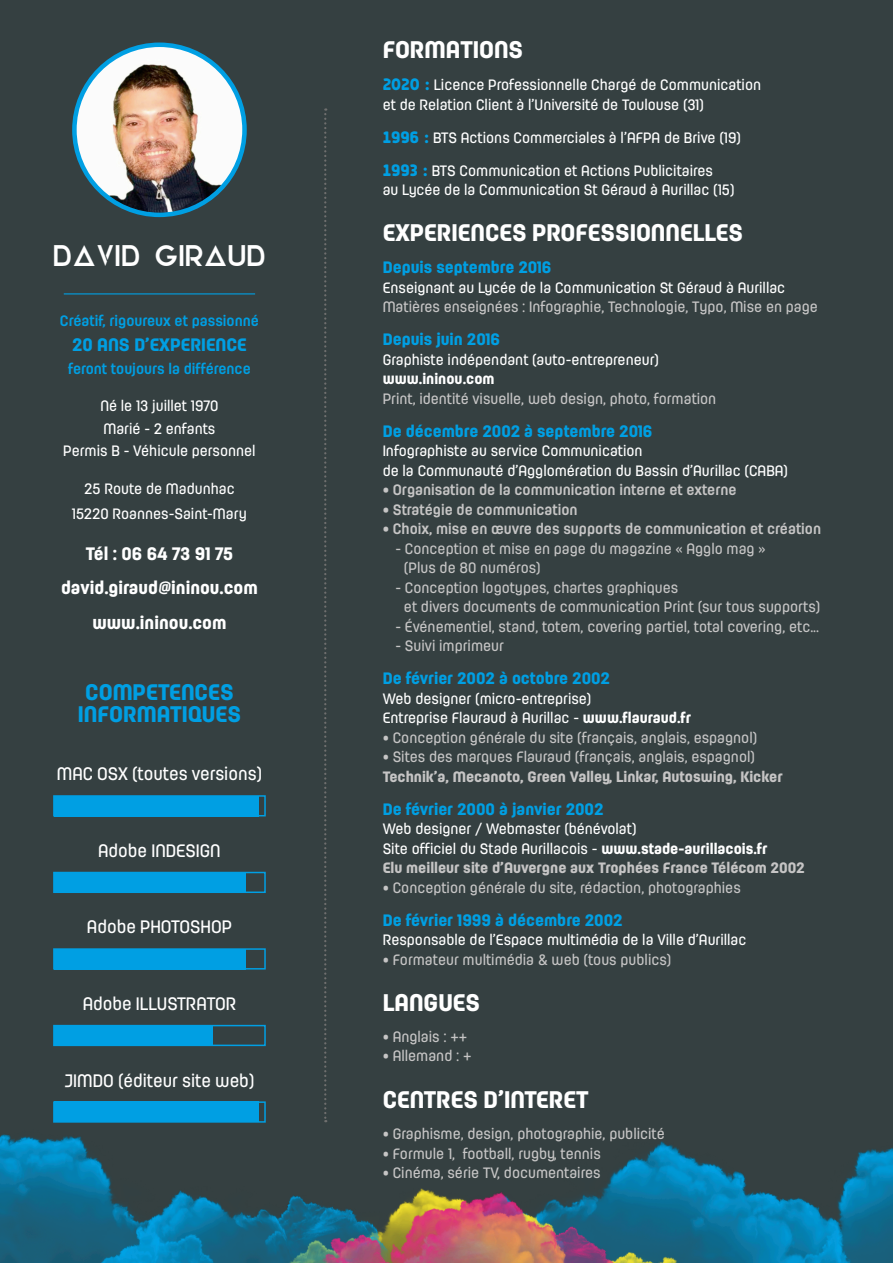
<style>
.page{position:relative;width:893px;height:1263px;background:#354041}
.page>*{position:absolute;margin:0;border:0;box-sizing:border-box;transform-origin:0 0}
.t1{font:28.5px "Elianto";color:#fff}
.t2{font:900 24px "Moderna Condensed";color:#fff}
.t3{font:900 22.5px/22.5px "Moderna Condensed";color:#009fe3;text-align:center}
.t4{font:500 18px "Moderna Condensed";color:#fff}
.t5{font:900 18px/34.5px "Moderna Condensed";color:#fff;text-align:center}
.t6{font:900 18px "Moderna Condensed";color:#009fe3}
.t7{font:900 16.5px "Moderna Condensed";color:#009fe3}
.t8{font:500 15px/19.5px "Moderna Condensed";color:#fff}
.t9{font:500 15px/19.5px "Moderna Condensed";color:#c6c5c5}
.t10{font:700 15px "Moderna Condensed";color:#c6c5c5}
.t11{font:900 15px "Moderna Condensed";color:#c6c5c5}
.t12{font:700 15px "Moderna Condensed";color:#009fe3}
.t13{font:900 15px "Moderna Condensed";color:#fff}
.s1{font-family:"Karlsen Round";font-weight:800;font-size:16.5px;color:#009fe3}
.s2{font-weight:900}
.s3{font-weight:900;color:#c6c5c5}
</style>
<div class="page">
<svg style="left:324px;top:108px;width:2px;height:1014px;background:#495051"></svg>
<img style="left:74px;top:45px;width:170px;height:170px;border-radius:85px">
<div style="left:72px;top:43px;width:175px;height:174px;border:4px solid #009fe3;border-radius:50%"></div>
<div style="left:53px;top:1101px;width:213px;height:22px;border:2px solid #009fe3"></div>
<div style="left:55px;top:1101px;width:204px;height:20px;background:#009fe3"></div>
<div style="left:53px;top:1025px;width:213px;height:21px;border:2px solid #009fe3"></div>
<div style="left:55px;top:1025px;width:158px;height:21px;background:#009fe3"></div>
<div style="left:53px;top:948px;width:213px;height:21px;border:2px solid #009fe3"></div>
<div style="left:55px;top:949px;width:191px;height:20px;background:#009fe3"></div>
<div style="left:53px;top:872px;width:213px;height:21px;border:2px solid #009fe3"></div>
<div style="left:55px;top:872px;width:191px;height:21px;background:#009fe3"></div>
<div style="left:53px;top:795px;width:213px;height:21px;border:2px solid #009fe3"></div>
<div style="left:55px;top:796px;width:204px;height:20px;background:#009fe3"></div>
<hr style="left:64px;top:293px;width:191px;height:1px;background:#009fe3">
<h1 class="t1" style="left:53px;top:239px;width:214px">DAVID GIRAUD</h1>
<p class="t12" style="left:60px;top:309px;width:201px">Créatif, rigoureux et passionné</p>
<p class="t6" style="left:72px;top:331px;width:176px">20 ANS D’EXPERIENCE</p>
<p class="t12" style="left:68px;top:357px;width:184px">feront toujours la différence</p>
<p class="t8" style="left:63px;top:395px;width:194px;line-height:22.5px;text-align:center">Né le 13 juillet 1970<br>Marié - 2 enfants<br>Permis B - Véhicule personnel</p>
<p class="t8" style="left:72px;top:476px;width:177px;line-height:25.5px;text-align:center">25 Route de Madunhac<br>15220 Roannes-Saint-Mary</p>
<p class="t5" style="left:61px;top:537px;width:198px">Tél : 06 64 73 91 75 david.giraud@ininou.com www.ininou.com</p>
<h3 class="t3" style="left:78px;top:681px;width:165px">COMPETENCES<br>INFORMATIQUES</h3>
<p class="t4" style="left:57px;top:760px;width:207px">MAC OSX (toutes versions)</p>
<p class="t4" style="left:98px;top:837px;width:124px">Adobe INDESIGN</p>
<p class="t4" style="left:87px;top:913px;width:147px">Adobe PHOTOSHOP</p>
<p class="t4" style="left:83px;top:990px;width:155px">Adobe ILLUSTRATOR</p>
<p class="t4" style="left:65px;top:1066px;width:191px">JIMDO (éditeur site web)</p>
<h2 class="t2" style="left:383px;top:31px;width:142px">FORMATIONS</h2>
<p class="t8" style="left:383px;top:75px;width:380px"><span class="s1">2020 :</span> Licence Professionnelle Chargé de Communication et de Relation Client à l’Université de Toulouse (31)</p>
<p class="t8" style="left:383px;top:128px;width:360px"><span class="s1">1996 :</span> BTS Actions Commerciales à l’AFPA de Brive (19)</p>
<p class="t8" style="left:383px;top:161px;width:353px"><span class="s1">1993 :</span> BTS Communication et Actions Publicitaires<br>au Lycée de la Communication St Géraud à Aurillac (15)</p>
<h2 class="t2" style="left:383px;top:214px;width:362px">EXPERIENCES PROFESSIONNELLES</h2>
<p class="t7" style="left:383px;top:254px;width:170px">Depuis septembre 2016</p>
<p class="t8" style="left:383px;top:278px;width:404px">Enseignant au Lycée de la Communication St Géraud à Aurillac</p>
<p class="t9" style="left:383px;top:297px;width:437px">Matières enseignées : Infographie, Technologie, Typo, Mise en page</p>
<p class="t7" style="left:383px;top:326px;width:119px">Depuis juin 2016</p>
<p class="t8" style="left:383px;top:350px;width:278px">Graphiste indépendant (auto-entrepreneur)</p>
<p class="t13" style="left:383px;top:367px;width:113px">www.ininou.com</p>
<p class="t9" style="left:383px;top:389px;width:335px">Print, identité visuelle, web design, photo, formation</p>
<p class="t7" style="left:383px;top:418px;width:271px">De décembre 2002 à septembre 2016</p>
<p class="t8" style="left:383px;top:441px;width:407px">Infographiste au service Communication<br>de la Communauté d’Agglomération du Bassin d’Aurillac (CABA)</p>
<p class="t10" style="left:383px;top:478px;width:355px">• Organisation de la communication interne et externe</p>
<p class="t10" style="left:383px;top:498px;width:196px">• Stratégie de communication</p>
<p class="t10" style="left:383px;top:517px;width:440px">• Choix, mise en œuvre des supports de communication et création</p>
<p class="t9" style="left:404px;top:539px;width:363px;text-indent:-9px">- Conception et mise en page du magazine « Agglo mag » (Plus de 80 numéros)</p>
<p class="t9" style="left:404px;top:578px;width:418px;text-indent:-9px">- Conception logotypes, chartes graphiques<br>et divers documents de communication Print (sur tous supports)</p>
<p class="t9" style="left:395px;top:617px;width:425px">- Événementiel, stand, totem, covering partiel, total covering, etc...</p>
<p class="t9" style="left:395px;top:636px;width:110px">- Suivi imprimeur</p>
<p class="t7" style="left:383px;top:665px;width:229px">De février 2002 à octobre 2002</p>
<p class="t8" style="left:383px;top:689px;width:310px">Web designer (micro-entreprise)<br>Entreprise Flauraud à Aurillac - <span class="s2">www.flauraud.fr</span></p>
<p class="t9" style="left:383px;top:728px;width:376px">• Conception générale du site (français, anglais, espagnol)</p>
<p class="t9" style="left:383px;top:747px;width:374px">• Sites des marques Flauraud (français, anglais, espagnol)</p>
<p class="t11" style="left:383px;top:765px;width:401px">Technik’a, Mecanoto, Green Valley, Linkar, Autoswing, Kicker</p>
<p class="t7" style="left:383px;top:796px;width:222px">De février 2000 à janvier 2002</p>
<p class="t8" style="left:383px;top:819px;width:424px">Web designer / Webmaster (bénévolat)<br>Site officiel du Stade Aurillacois - <span class="s2">www.stade-aurillacois.fr<br></span><span class="s3">Elu meilleur site d’Auvergne aux Trophées France Télécom 2002</span></p>
<p class="t9" style="left:383px;top:878px;width:360px">• Conception générale du site, rédaction, photographies</p>
<p class="t7" style="left:383px;top:907px;width:241px">De février 1999 à décembre 2002</p>
<p class="t8" style="left:383px;top:930px;width:365px">Responsable de l’Espace multimédia de la Ville d’Aurillac</p>
<p class="t9" style="left:383px;top:950px;width:290px">• Formateur multimédia &amp; web (tous publics)</p>
<h2 class="t2" style="left:383px;top:984px;width:99px">LANGUES</h2>
<p class="t9" style="left:383px;top:1027px;width:86px">• Anglais : ++</p>
<p class="t9" style="left:383px;top:1046px;width:90px">• Allemand : +</p>
<h2 class="t2" style="left:383px;top:1081px;width:207px">CENTRES D’INTERET</h2>
<p class="t9" style="left:383px;top:1124px;width:284px">• Graphisme, design, photographie, publicité</p>
<p class="t9" style="left:383px;top:1144px;width:220px">• Formule 1, football, rugby, tennis</p>
<p class="t9" style="left:383px;top:1163px;width:219px">• Cinéma, série TV, documentaires</p>
</div>
